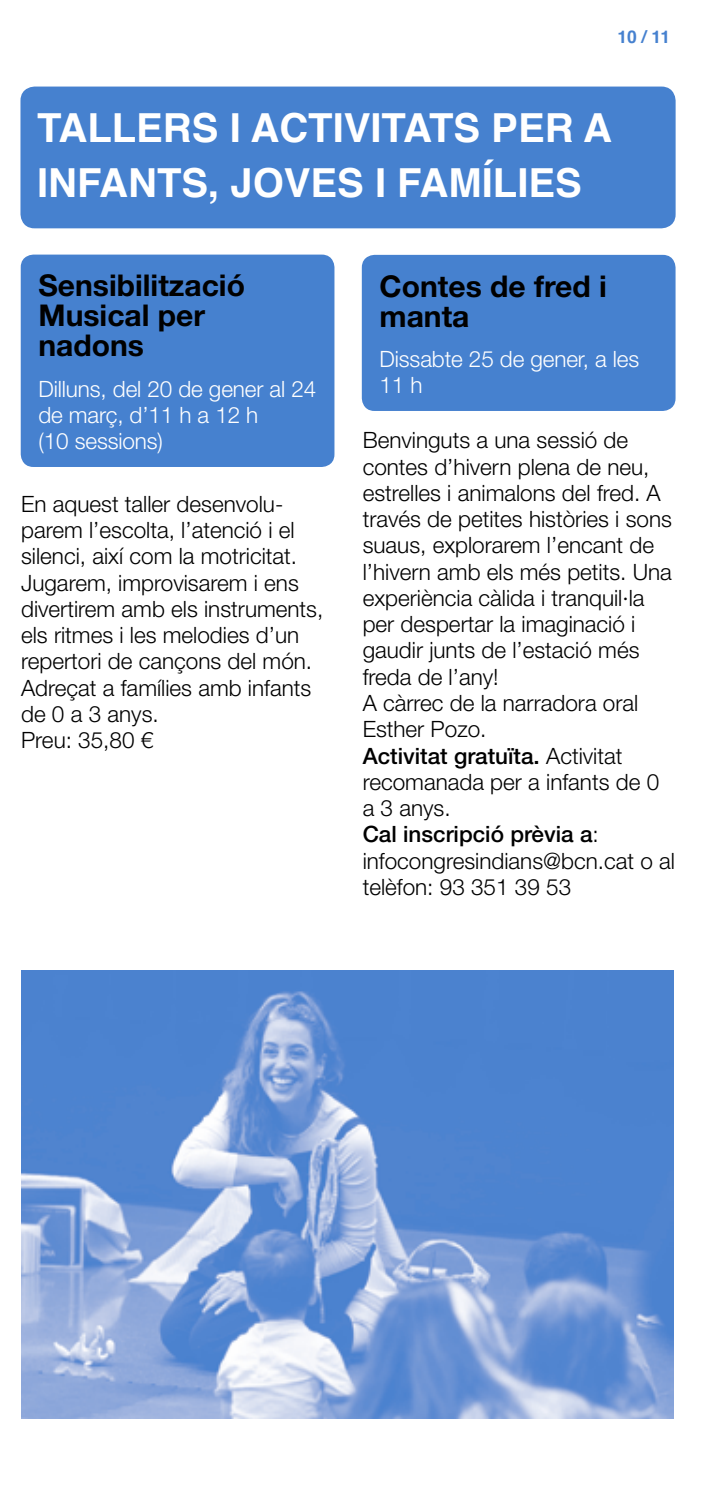
<style>
.page{position:relative;width:709px;height:1489px;background:#fff}
.page>*{position:absolute;margin:0;border:0;box-sizing:border-box;transform-origin:0 0}
.t1{font:700 40px/55px "Helvetica";color:#fff}
.t2{font:700 30px/30px "Helvetica Neue LT Std";color:#000}
.t3{font:300 22.5px/26.2px "Helvetica Neue LT Std";color:#000}
.t4{font:300 22.5px/26.2px "Helvetica Neue LT Std";letter-spacing:-.005em;color:#fff}
.t5{font:700 17.5px "Helvetica";color:#4681cf}
.s1{font-weight:500}
</style>
<div class="page">
<div style="left:20px;top:87px;width:655px;height:141px;background:#4681cf;border-radius:14px"></div>
<div style="left:21px;top:254px;width:313px;height:213px;background:#4681cf;border-radius:13px"></div>
<div style="left:362px;top:255px;width:313px;height:156px;background:#4681cf;border-radius:13px"></div>
<img style="left:21px;top:970px;width:652px;height:447px">
<p class="t5" style="left:617px;top:23px;width:54px">10 / 11</p>
<h1 class="t1" style="left:37px;top:101px;width:576px">TALLERS I ACTIVITATS PER A<br>INFANTS, JOVES I FAMÍLIES</h1>
<h2 class="t2" style="left:38px;top:270px;width:208px">Sensibilització<br>Musical per nadons</h2>
<p class="t4" style="left:38px;top:375px;width:279px">Dilluns, del 20 de gener al 24 de març, d’11 h a 12 h<br>(10 sessions)</p>
<p class="t3" style="left:21px;top:490px;width:304px">En aquest taller desenvolu&shy;parem l’escolta, l’atenció i el silenci, així com la motricitat.<br>Jugarem, improvisarem i ens divertirem amb els instruments, els ritmes i les melodies d’un repertori de cançons del món.<br>Adreçat a famílies amb infants de 0 a 3 anys.<br>Preu: 35,80 €</p>
<h2 class="t2" style="left:379px;top:270px;width:229px">Contes de fred i manta</h2>
<p class="t4" style="left:379px;top:345px;width:261px">Dissabte 25 de gener, a les<br>11 h</p>
<p class="t3" style="left:363px;top:426px;width:314px">Benvinguts a una sessió de contes d’hivern plena de neu, estrelles i animalons del fred. A través de petites històries i sons suaus, explorarem l’encant de l’hivern amb els més petits. Una experiència càlida i tranquil·la per despertar la imaginació i gaudir junts de l’estació més freda de l’any!<br>A càrrec de la narradora oral<br>Esther Pozo.<br><span class="s1">Activitat gratuïta.</span> Activitat recomanada per a infants de 0 a 3 anys.<br><span class="s1">Cal inscripció prèvia a</span>: infocongresindians@bcn.cat o al telèfon: 93 351 39 53</p>
</div>
